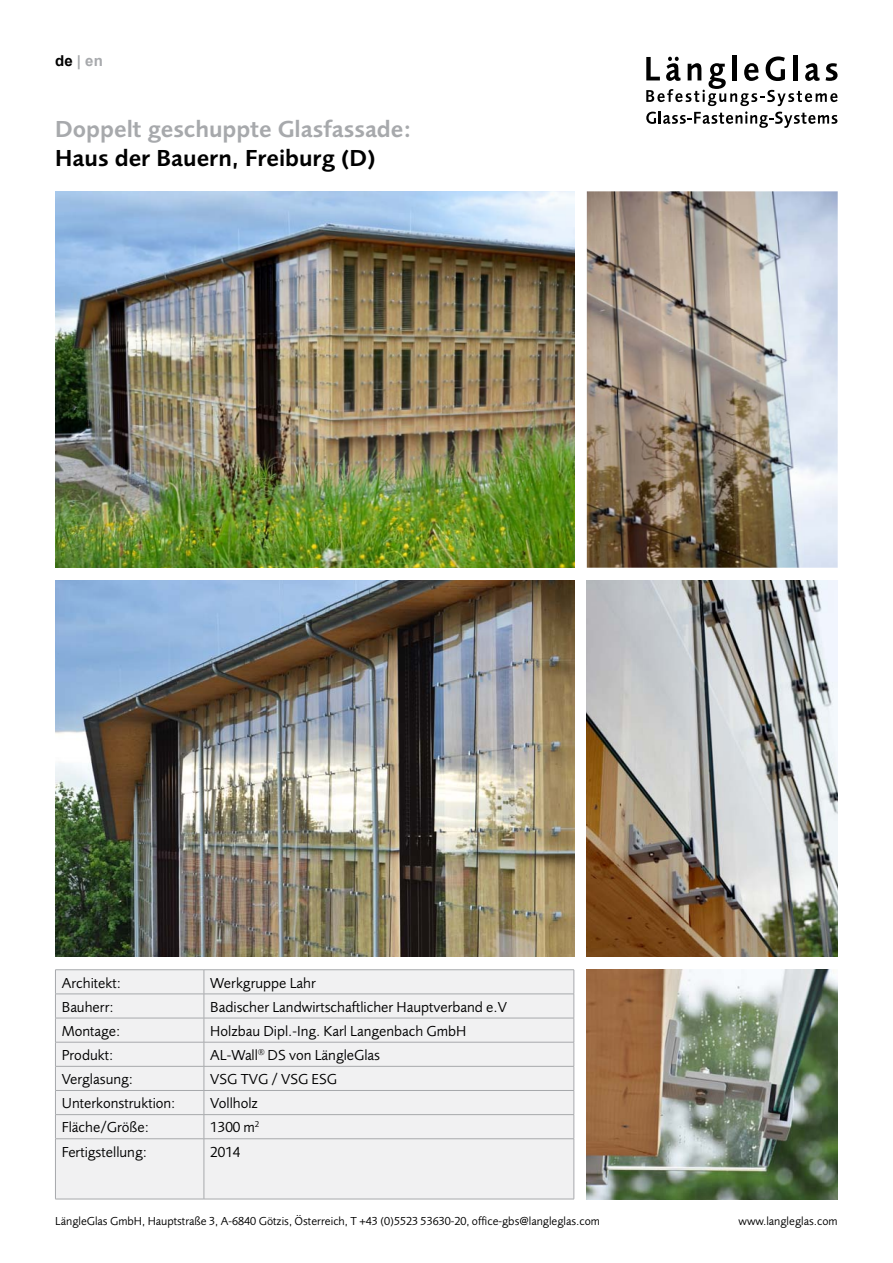
<style>
.page{position:relative;width:893px;height:1263px;background:#fff}
.page>*{position:absolute;margin:0;border:0;box-sizing:border-box;transform-origin:0 0}
.t1{font:600 24px "Foundry Sans";color:#a7a9ac}
.t2{font:600 24px "Foundry Sans";color:#000}
.t3{font:15px "Foundry Sans";color:#000}
.t4{font:700 15px "Arial";color:#a7a9ac}
.t5{font:12px "Foundry Sans";color:#000}
.s1{color:#000}
</style>
<div class="page">
<hr style="left:732px;top:55px;width:4px;height:25px;background:#000">
<hr style="left:793px;top:55px;width:4px;height:25px;background:#000">
<svg style="left:646px;top:56px;width:192px;height:72px"></svg>
<img style="left:55px;top:191px;width:519px;height:377px">
<div style="left:56px;top:970px;width:518px;height:229px;background:#f1f1f2"></div>
<hr style="left:55px;top:969px;width:149px;height:1px;background:#a7a9ac">
<hr style="left:204px;top:969px;width:370px;height:1px;background:#a7a9ac">
<hr style="left:55px;top:994px;width:149px;height:1px;background:#a7a9ac">
<hr style="left:204px;top:994px;width:370px;height:1px;background:#a7a9ac">
<hr style="left:55px;top:1018px;width:149px;height:1px;background:#a7a9ac">
<hr style="left:204px;top:1018px;width:370px;height:1px;background:#a7a9ac">
<hr style="left:55px;top:1042px;width:149px;height:1px;background:#a7a9ac">
<hr style="left:204px;top:1042px;width:370px;height:1px;background:#a7a9ac">
<hr style="left:55px;top:1066px;width:149px;height:1px;background:#a7a9ac">
<hr style="left:204px;top:1066px;width:370px;height:1px;background:#a7a9ac">
<hr style="left:55px;top:1090px;width:149px;height:1px;background:#a7a9ac">
<hr style="left:204px;top:1090px;width:370px;height:1px;background:#a7a9ac">
<hr style="left:55px;top:1114px;width:149px;height:1px;background:#a7a9ac">
<svg style="left:55px;top:970px;width:1px;height:168px"></svg>
<hr style="left:204px;top:1114px;width:370px;height:1px;background:#a7a9ac">
<svg style="left:204px;top:970px;width:1px;height:168px"></svg>
<svg style="left:574px;top:970px;width:1px;height:168px"></svg>
<hr style="left:55px;top:1138px;width:149px;height:1px;background:#a7a9ac">
<hr style="left:55px;top:1139px;width:1px;height:60px;background:#a7a9ac">
<hr style="left:204px;top:1138px;width:370px;height:1px;background:#a7a9ac">
<hr style="left:204px;top:1139px;width:1px;height:60px;background:#a7a9ac">
<hr style="left:574px;top:1139px;width:1px;height:60px;background:#a7a9ac">
<hr style="left:55px;top:1199px;width:149px;height:1px;background:#a7a9ac">
<hr style="left:204px;top:1199px;width:370px;height:1px;background:#a7a9ac">
<img style="left:587px;top:969px;width:251px;height:230px">
<img style="left:587px;top:191px;width:251px;height:377px">
<img style="left:587px;top:580px;width:251px;height:377px">
<img style="left:55px;top:580px;width:519px;height:377px">
<p class="t4" style="left:55px;top:51px;width:49px"><span class="s1">de</span> | en</p>
<p class="t1" style="left:55px;top:115px;width:358px">Doppelt geschuppte Glasfassade:</p>
<p class="t2" style="left:55px;top:144px;width:322px">Haus der Bauern, Freiburg (D)</p>
<p class="t3" style="left:62px;top:974px;width:61px">Architekt:</p>
<p class="t3" style="left:210px;top:974px;width:107px">Werkgruppe Lahr</p>
<p class="t3" style="left:62px;top:998px;width:53px">Bauherr:</p>
<p class="t3" style="left:210px;top:998px;width:298px">Badischer Landwirtschaftlicher Hauptverband e.V</p>
<p class="t3" style="left:62px;top:1022px;width:60px">Montage:</p>
<p class="t3" style="left:210px;top:1022px;width:258px">Holzbau Dipl.-Ing. Karl Langenbach GmbH</p>
<p class="t3" style="left:62px;top:1046px;width:53px">Produkt:</p>
<p class="t3" style="left:210px;top:1046px;width:171px">AL-Wall<sup>®</sup> DS von LängleGlas</p>
<p class="t3" style="left:62px;top:1070px;width:73px">Verglasung:</p>
<p class="t3" style="left:210px;top:1070px;width:128px">VSG TVG / VSG ESG</p>
<p class="t3" style="left:62px;top:1094px;width:115px">Unterkonstruktion:</p>
<p class="t3" style="left:210px;top:1094px;width:49px">Vollholz</p>
<p class="t3" style="left:62px;top:1119px;width:89px">Fläche/Größe:</p>
<p class="t3" style="left:210px;top:1119px;width:51px">1300 m<sup>2</sup></p>
<p class="t3" style="left:62px;top:1143px;width:87px">Fertigstellung:</p>
<p class="t3" style="left:210px;top:1143px;width:32px">2014</p>
<p class="t5" style="left:55px;top:1214px;width:546px">LängleGlas GmbH, Hauptstraße 3, A-6840 Götzis, Österreich, T +43 (0)5523 53630-20, office-gbs@langleglas.com</p>
<p class="t5" style="left:739px;top:1214px;width:101px">www.langleglas.com</p>
</div>
